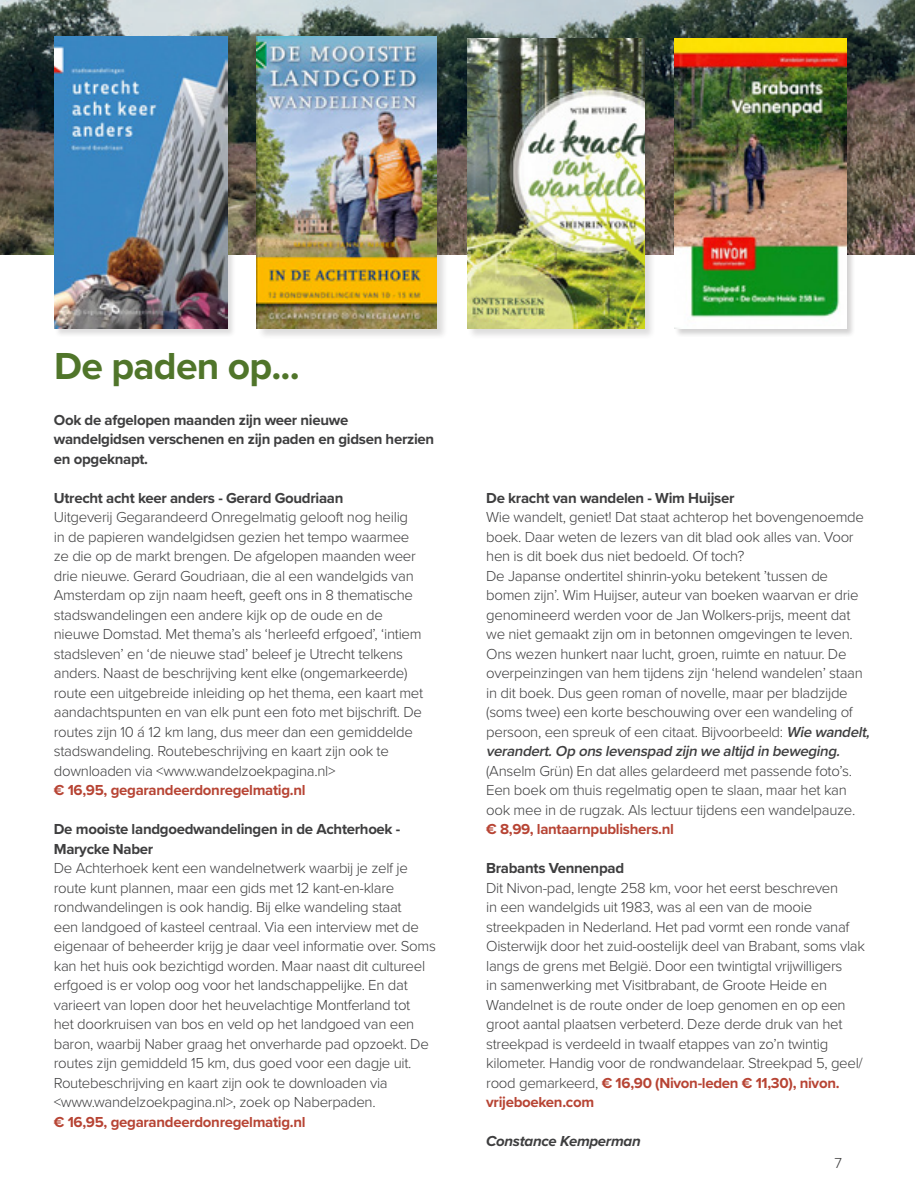
<style>
.page{position:relative;width:915px;height:1191px;background:#fff}
.page>*{position:absolute;margin:0;border:0;box-sizing:border-box;transform-origin:0 0}
.t1{font:700 39px "Proxima Nova";letter-spacing:-.02em;color:#50752a}
.t2{font:300 15px/19.5px "Proxima Nova";letter-spacing:-.02em;color:#3e3e3f}
.t3{font:700 15px/19.5px "Proxima Nova";letter-spacing:-.02em;color:#3e3e3f}
.t4{font:700 15px "Proxima Nova";letter-spacing:-.02em;color:#b74434}
.t5{font:italic 700 15px "Proxima Nova";letter-spacing:-.02em;color:#3e3e3f}
.s1{font-weight:600;font-style:italic}
.s2{font-weight:700;color:#b74434}
</style>
<div class="page">
<img style="left:0;top:0;width:914px;height:254px">
<div style="left:467px;top:38px;width:188px;height:301px;background:#231f20;opacity:.15"></div>
<img style="left:467px;top:38px;width:177px;height:290px">
<div style="left:257px;top:36px;width:190px;height:303px;background:#231f20;opacity:.15"></div>
<img style="left:257px;top:36px;width:180px;height:292px">
<div style="left:673px;top:38px;width:181px;height:299px;background:#231f20;opacity:.2"></div>
<img style="left:674px;top:38px;width:171px;height:290px">
<div style="left:54px;top:36px;width:182px;height:301px;background:#231f20;opacity:.15"></div>
<img style="left:54px;top:36px;width:173px;height:292px">
<h1 class="t1" style="left:54px;top:337px;width:247px">De paden op...</h1>
<p class="t3" style="left:54px;top:409px;width:382px">Ook de afgelopen maanden zijn weer nieuwe wandelgidsen verschenen en zijn paden en gidsen herzien en opgeknapt.</p>
<p class="t3" style="left:54px;top:487px;width:291px">Utrecht acht keer anders - Gerard Goudriaan</p>
<p class="t2" style="left:54px;top:506px;width:371px">Uitgeverij Gegarandeerd Onregelmatig gelooft nog heilig<br>in de papieren wandelgidsen gezien het tempo waarmee ze die op de markt brengen. De afgelopen maanden weer drie nieuwe. Gerard Goudriaan, die al een wandelgids van Amsterdam op zijn naam heeft, geeft ons in 8 thematische stadswandelingen een andere kijk op de oude en de nieuwe Domstad. Met thema’s als ‘herleefd erfgoed’, ‘intiem stadsleven’ en ‘de nieuwe stad’ beleef je Utrecht telkens anders. Naast de beschrijving kent elke (ongemarkeerde) route een uitgebreide inleiding op het thema, een kaart met aandachtspunten en van elk punt een foto met bijschrift. De routes zijn 10 á 12 km lang, dus meer dan een gemiddelde stadswandeling. Routebeschrijving en kaart zijn ook te downloaden via &lt;www.wandelzoekpagina.nl&gt;</p>
<p class="t4" style="left:54px;top:779px;width:253px">€ 16,95, gegarandeerdonregelmatig.nl</p>
<p class="t3" style="left:54px;top:819px;width:348px">De mooiste landgoedwandelingen in de Achterhoek -<br>Marycke Naber</p>
<p class="t2" style="left:54px;top:857px;width:383px">De Achterhoek kent een wandelnetwerk waarbij je zelf je route kunt plannen, maar een gids met 12 kant-en-klare rondwandelingen is ook handig. Bij elke wandeling staat<br>een landgoed of kasteel centraal. Via een interview met de eigenaar of beheerder krijg je daar veel informatie over. Soms kan het huis ook bezichtigd worden. Maar naast dit cultureel erfgoed is er volop oog voor het landschappelijke. En dat varieert van lopen door het heuvelachtige Montferland tot<br>het doorkruisen van bos en veld op het landgoed van een baron, waarbij Naber graag het onverharde pad opzoekt. De routes zijn gemiddeld 15 km, dus goed voor een dagje uit.<br>Routebeschrijving en kaart zijn ook te downloaden via &lt;www.wandelzoekpagina.nl&gt;, zoek op Naberpaden.</p>
<p class="t4" style="left:54px;top:1110px;width:253px">€ 16,95, gegarandeerdonregelmatig.nl</p>
<p class="t3" style="left:486px;top:487px;width:250px">De kracht van wandelen - Wim Huijser</p>
<p class="t2" style="left:486px;top:506px;width:388px">Wie wandelt, geniet! Dat staat achterop het bovengenoemde boek. Daar weten de lezers van dit blad ook alles van. Voor hen is dit boek dus niet bedoeld. Of toch?<br>De Japanse ondertitel shinrin-yoku betekent ’tussen de bomen zijn’. Wim Huijser, auteur van boeken waarvan er drie genomineerd werden voor de Jan Wolkers-prijs, meent dat<br>we niet gemaakt zijn om in betonnen omgevingen te leven.<br>Ons wezen hunkert naar lucht, groen, ruimte en natuur. De overpeinzingen van hem tijdens zijn ‘helend wandelen’ staan in dit boek. Dus geen roman of novelle, maar per bladzijde (soms twee) een korte beschouwing over een wandeling of persoon, een spreuk of een citaat. Bijvoorbeeld: <span class="s1">Wie wandelt, verandert.Op onslevenspad zijn we altijd in beweging.</span></p>
<p class="t2" style="left:486px;top:760px;width:370px">(Anselm Grün) En dat alles gelardeerd met passende foto’s.<br>Een boek om thuis regelmatig open te slaan, maar het kan ook mee in de rugzak. Als lectuur tijdens een wandelpauze.</p>
<p class="t4" style="left:486px;top:818px;width:189px">€ 8,99, lantaarnpublishers.nl</p>
<p class="t3" style="left:486px;top:858px;width:139px">Brabants Vennenpad</p>
<p class="t2" style="left:486px;top:877px;width:380px">Dit Nivon-pad, lengte 258 km, voor het eerst beschreven<br>in een wandelgids uit 1983, was al een van de mooie streekpaden in Nederland. Het pad vormt een ronde vanaf Oisterwijk door het zuid-oostelijk deel van Brabant, soms vlak langs de grens met België. Door een twintigtal vrijwilligers<br>in samenwerking met Visitbrabant, de Groote Heide en Wandelnet is de route onder de loep genomen en op een groot aantal plaatsen verbeterd. Deze derde druk van het streekpad is verdeeld in twaalf etappes van zo’n twintig kilometer. Handig voor de rondwandelaar. Streekpad 5, geel/ rood gemarkeerd, <span class="s2">€ 16,90 (Nivon-leden € 11,30), nivon. vrijeboeken.com</span></p>
<p class="t5" style="left:486px;top:1130px;width:156px">Constance Kemperman</p>
<p class="t2" style="left:834px;top:1152px;width:9px">7</p>
</div>
